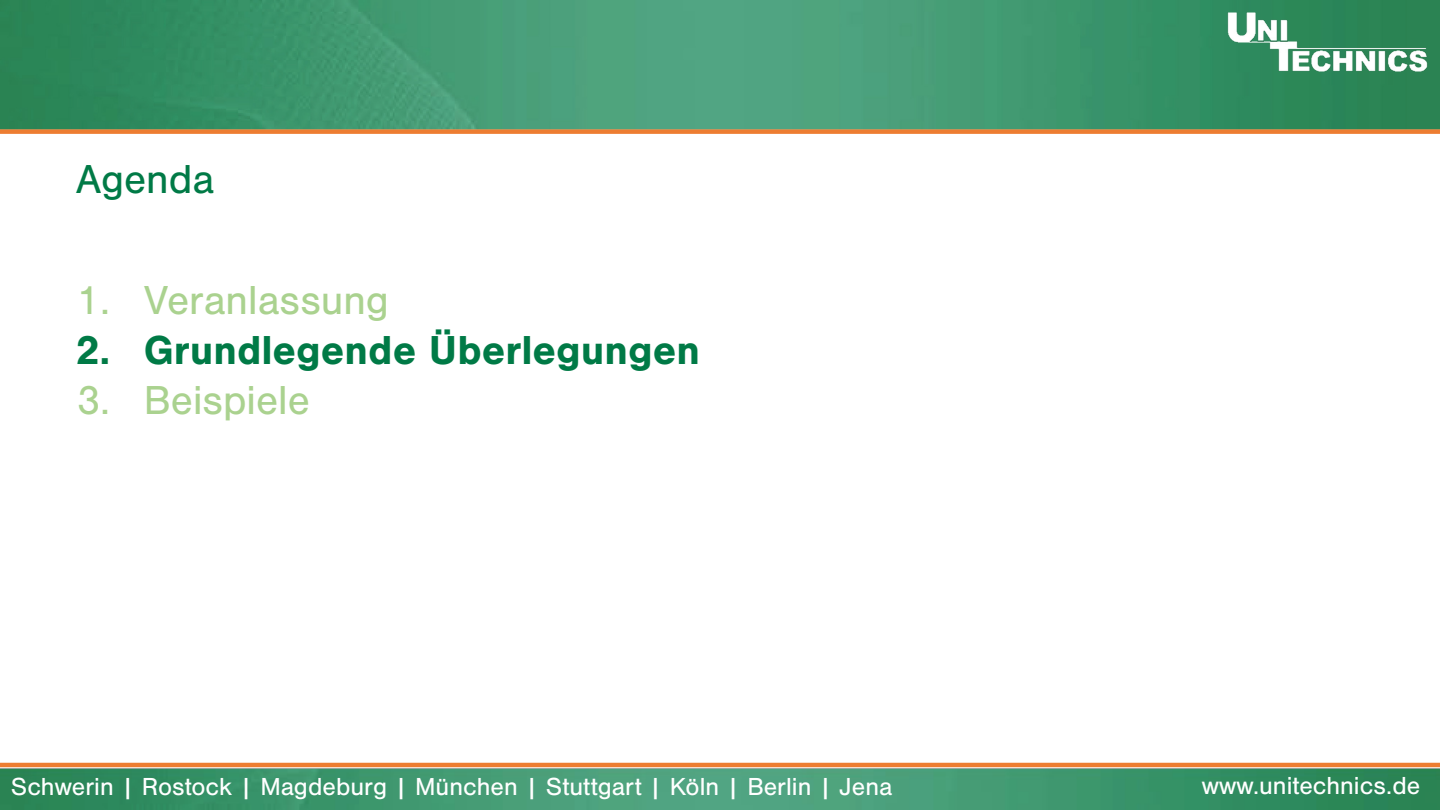
<style>
.page{position:relative;width:1440px;height:810px;background:#fff}
.page>*{position:absolute;margin:0;border:0;box-sizing:border-box;transform-origin:0 0}
.t1{font:700 42px "Nimbus San";color:#007a46}
.t2{font:42px "Nimbus San";color:#aad28f}
.t3{font:42px "Nimbus San";color:#007a46}
.t4{font:25.5px "Nimbus San";color:#fff}
</style>
<div class="page">
<img style="left:0;top:0;width:1440px;height:129px">
<img style="left:0;top:767px;width:1440px;height:43px">
<img style="left:1218px;top:10px;width:218px;height:66px">
<div style="left:0;top:129px;width:1440px;height:5px;background:#ed7d31"></div>
<hr style="left:0;top:763px;width:1440px;height:4px;background:#ed7d31">
<h1 class="t3" style="left:76px;top:156px;width:140px">Agenda</h1>
<h1 class="t2" style="left:77px;top:277px;width:314px">1. Veranlassung</h1>
<h1 class="t1" style="left:76px;top:326px;width:626px">2. Grundlegende Überlegungen</h1>
<h1 class="t2" style="left:77px;top:377px;width:235px">3. Beispiele</h1>
<p class="t4" style="left:11px;top:773px;width:883px">Schwerin | Rostock | Magdeburg | München | Stuttgart | Köln | Berlin | Jena</p>
<p class="t4" style="left:1202px;top:772px;width:220px">www.unitechnics.de</p>
</div>
